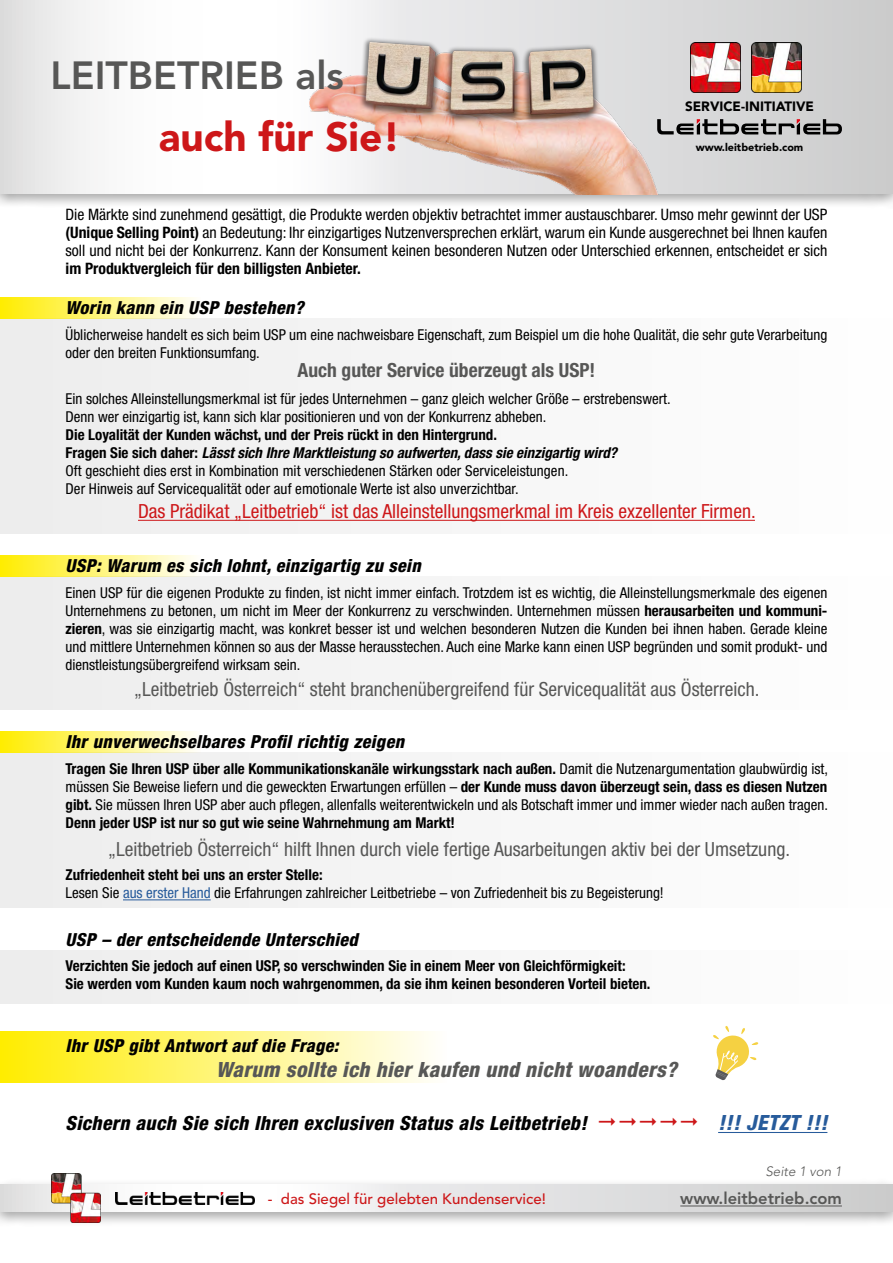
<style>
.page{position:relative;width:893px;height:1263px;background:#fff}
.page>*{position:absolute;margin:0;border:0;box-sizing:border-box;transform-origin:0 0}
.t1{font:900 40.5px "Avenir LT Std";color:#cd1719}
.t2{font:800 39px "Avenir LT Std";color:#575756}
.t3{font:italic 800 condensed 21px "Helvetica Neue LT Pro";letter-spacing:.02em;color:#575756}
.t4{font:italic 800 condensed 21px "Helvetica Neue LT Pro";letter-spacing:.02em;color:#275b9b}
.t5{font:condensed 19.5px "Helvetica Neue LT Pro";color:#575756}
.t6{font:condensed 19.5px "Helvetica Neue LT Pro";color:#cd1719}
.t7{font:italic 800 condensed 19.5px "Helvetica Neue LT Pro";letter-spacing:.02em;color:#000}
.t8{font:700 condensed 19.5px "Helvetica Neue LT Pro";color:#575756}
.t9{font:italic 800 condensed 18px "Helvetica Neue LT Pro";letter-spacing:.02em;color:#000}
.t10{font:800 16.5px "Avenir LT Std";color:#575756}
.t11{font:condensed 15.75px/18px "Helvetica Neue LT Pro";color:#000;text-align:justify}
.t12{font:700 condensed 15.75px "Helvetica Neue LT Pro";color:#000}
.t13{font:condensed 15px/18px "Helvetica Neue LT Pro";color:#000}
.t14{font:700 condensed 15px/18px "Helvetica Neue LT Pro";color:#000}
.t15{font:500 15px "Avenir LT Std";color:#cd1719}
.t16{font:900 13.5px "Avenir LT Std";color:#000}
.t17{font:italic 300 13.5px "Avenir LT Std";color:#575756}
.t18{font:900 10.8px "Avenir LT Std";color:#000}
.s1{font-weight:700}
.s2{font-weight:700;font-style:italic}
.s3{color:#275b9b}
</style>
<div class="page">
<div style="left:0;top:0;width:893px;height:209px;background:#000;opacity:.35"></div>
<svg style="left:0;top:0;width:893px;height:193px"></svg>
<img style="left:309px;top:28px;width:407px;height:166px">
<div style="left:0;top:319px;width:893px;height:215px;background:#f5f5f5"></div>
<hr style="left:138px;top:520px;width:617px;height:1px;background:#cd1719">
<div style="left:0;top:576px;width:893px;height:134px;background:#f5f5f5"></div>
<div style="left:0;top:752px;width:893px;height:156px;background:#f5f5f5"></div>
<hr style="left:123px;top:899px;width:88px;height:1px;background:#275b9b">
<div style="left:0;top:950px;width:893px;height:53px;background:#f5f5f5"></div>
<hr style="left:718px;top:1132px;width:109px;height:1px;background:#275b9b">
<img style="left:751px;top:43px;width:50px;height:50px">
<svg style="left:657px;top:119px;width:185px;height:15px;background:#818080"></svg>
<img style="left:690px;top:43px;width:50px;height:50px">
<div style="left:0;top:1178px;width:893px;height:49px;background:#000;opacity:.35"></div>
<svg style="left:0;top:1184px;width:893px;height:28px"></svg>
<img style="left:115px;top:1193px;width:139px;height:11px">
<hr style="left:680px;top:1205px;width:162px;height:1px;background:#575756">
<img style="left:51px;top:1173px;width:49px;height:50px">
<div style="left:0;top:297px;width:201px;height:22px;background:linear-gradient(to right,#ffed00,#fffefc)"></div>
<div style="left:0;top:555px;width:201px;height:21px;background:linear-gradient(to right,#ffed00,#fffefc)"></div>
<div style="left:0;top:731px;width:201px;height:21px;background:linear-gradient(to right,#ffed00,#fffefc)"></div>
<div style="left:0;top:1032px;width:446px;height:51px;background:linear-gradient(to right,#ffec00,#fffefc)"></div>
<svg style="left:713px;top:1026px;width:45px;height:54px"></svg>
<h2 class="t2" style="left:51px;top:52px;width:295px">LEITBETRIEB als</h2>
<h1 class="t1" style="left:159px;top:112px;width:243px">auch für Sie!</h1>
<p class="t16" style="left:685px;top:98px;width:130px">SERVICE-INITIATIVE</p>
<p class="t18" style="left:696px;top:141px;width:109px">www.leitbetrieb.com</p>
<p class="t11" style="left:66px;top:205px;width:763px">Die Märkte sind zunehmend gesättigt, die Produkte werden objektiv betrachtet immer austauschbarer. Umso mehr gewinnt der USP <span class="s1">(Unique Selling Point)</span> an Bedeutung: Ihr einzigartiges Nutzenversprechen erklärt, warum ein Kunde ausgerechnet bei Ihnen kaufen soll und nicht bei der Konkurrenz. Kann der Konsument keinen besonderen Nutzen oder Unterschied erkennen, entscheidet er sich</p>
<p class="t12" style="left:66px;top:259px;width:297px">im Produktvergleich für den billigsten Anbieter.</p>
<p class="t9" style="left:66px;top:297px;width:240px">Worin kann ein USP bestehen?</p>
<p class="t13" style="left:66px;top:325px;width:763px">Üblicherweise handelt es sich beim USP um eine nachweisbare Eigenschaft, zum Beispiel um die hohe Qualität, die sehr gute Verarbeitung oder den breiten Funktionsumfang.</p>
<p class="t13" style="left:66px;top:389px;width:607px">Ein solches Alleinstellungsmerkmal ist für jedes Unternehmen – ganz gleich welcher Größe – erstrebenswert.<br>Denn wer einzigartig ist, kann sich klar positionieren und von der Konkurrenz abheben.</p>
<p class="t13" style="left:66px;top:425px;width:553px"><span class="s1">Die Loyalität der Kunden wächst, und der Preis rückt in den Hintergrund.<br>Fragen Sie sich daher:</span> <span class="s2">Lässt sich Ihre Marktleistung so aufwerten, dass sie einzigartig wird?<br></span>Oft geschieht dies erst in Kombination mit verschiedenen Stärken oder Serviceleistungen.<br>Der Hinweis auf Servicequalität oder auf emotionale Werte ist also unverzichtbar.</p>
<h3 class="t8" style="left:298px;top:358px;width:299px">Auch guter Service überzeugt als USP!</h3>
<h3 class="t6" style="left:138px;top:500px;width:619px">Das Prädikat „Leitbetrieb“ ist das Alleinstellungsmerkmal im Kreis exzellenter Firmen.</h3>
<p class="t9" style="left:66px;top:555px;width:357px">USP: Warum es sich lohnt, einzigartig zu sein</p>
<p class="t13" style="left:66px;top:583px;width:763px;text-align:justify">Einen USP für die eigenen Produkte zu finden, ist nicht immer einfach. Trotzdem ist es wichtig, die Alleinstellungsmerkmale des eigenen Unternehmens zu betonen, um nicht im Meer der Konkurrenz zu verschwinden. Unternehmen müssen <span class="s1">herausarbeiten und kommuni&shy;zieren</span>, was sie einzigartig macht, was konkret besser ist und welchen besonderen Nutzen die Kunden bei ihnen haben. Gerade kleine und mittlere Unternehmen können so aus der Masse herausstechen. Auch eine Marke kann einen USP begründen und somit produkt- und dienstleistungsübergreifend wirksam sein.</p>
<h3 class="t5" style="left:134px;top:678px;width:627px">„Leitbetrieb Österreich“ steht branchenübergreifend für Servicequalität aus Österreich.</h3>
<p class="t9" style="left:66px;top:730px;width:340px">Ihr unverwechselbares Profil richtig zeigen</p>
<p class="t13" style="left:66px;top:759px;width:764px;text-align:justify"><span class="s1">Tragen Sie Ihren USP über alle Kommunikationskanäle wirkungsstark nach außen.</span> Damit die Nutzenargumentation glaubwürdig ist, müssen Sie Beweise liefern und die geweckten Erwartungen erfüllen – <span class="s1">der Kunde muss davon überzeugt sein, dass es diesen Nutzen gibt.</span> Sie müssen Ihren USP aber auch pflegen, allenfalls weiterentwickeln und als Botschaft immer und immer wieder nach außen tragen.<br><span class="s1">Denn jeder USP ist nur so gut wie seine Wahrnehmung am Markt!</span></p>
<p class="t13" style="left:66px;top:866px;width:600px"><span class="s1">Zufriedenheit steht bei uns an erster Stelle:<br></span>Lesen Sie <span class="s3">aus erster Hand</span> die Erfahrungen zahlreicher Leitbetriebe – von Zufriedenheit bis zu Begeisterung!</p>
<h3 class="t5" style="left:108px;top:838px;width:683px">„Leitbetrieb Österreich“ hilft Ihnen durch viele fertige Ausarbeitungen aktiv bei der Umsetzung.</h3>
<p class="t9" style="left:66px;top:928px;width:294px">USP – der entscheidende Unterschied</p>
<p class="t14" style="left:66px;top:957px;width:586px">Verzichten Sie jedoch auf einen USP, so verschwinden Sie in einem Meer von Gleichförmigkeit:<br>Sie werden vom Kunden kaum noch wahrgenommen, da sie ihm keinen besonderen Vorteil bieten.</p>
<p class="t9" style="left:66px;top:1034px;width:275px">Ihr USP gibt Antwort auf die Frage:</p>
<h3 class="t3" style="left:216px;top:1056px;width:462px">Warum sollte ich hier kaufen und nicht woanders?</h3>
<h3 class="t7" style="left:66px;top:1111px;width:523px">Sichern auch Sie sich Ihren exclusiven Status als Leitbetrieb!</h3>
<h3 class="t4" style="left:718px;top:1110px;width:111px">!!! JETZT !!!</h3>
<p class="t17" style="left:765px;top:1163px;width:78px">Seite 1 von 1</p>
<p class="t15" style="left:268px;top:1190px;width:280px">- das Siegel für gelebten Kundenservice!</p>
<p class="t10" style="left:680px;top:1189px;width:163px">www.leitbetrieb.com</p>
</div>
